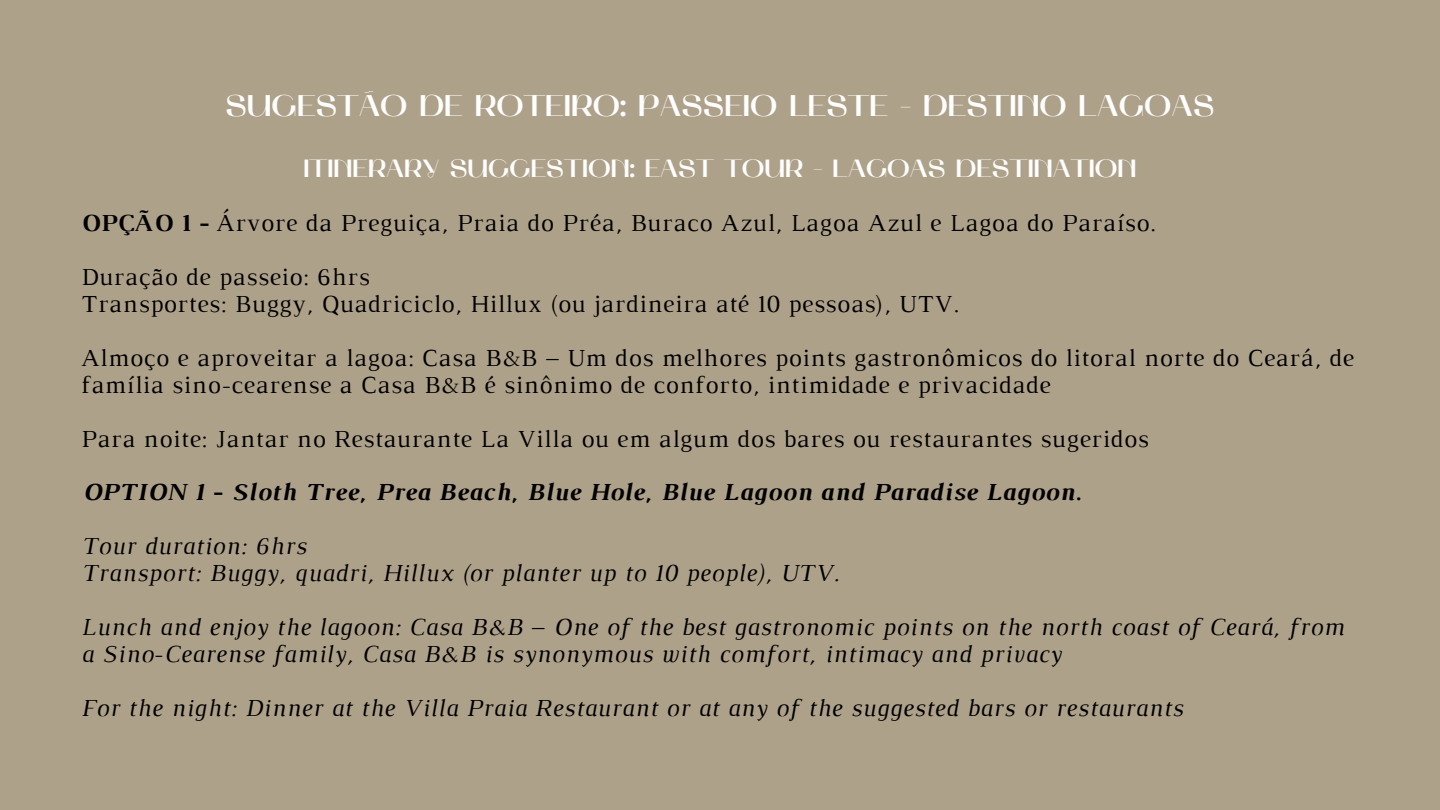
<style>
.page{position:relative;width:1440px;height:810px;background:#aea189}
.page>*{position:absolute;margin:0;border:0;box-sizing:border-box;transform-origin:0 0}
.t1{font:700 30px "Mak";color:#fefefe}
.t2{font:25px/54px "Luthier";letter-spacing:.03em;color:#000}
.t3{font:italic 25px/27px "Luthier";letter-spacing:.03em;color:#000}
.t4{font:italic 700 25px "Luthier";letter-spacing:.03em;color:#000}
.t5{font:700 25px "Mak";color:#fefefe}
.s1{font-weight:700}
</style>
<div class="page">
<p class="t1" style="left:225px;top:93px;width:991px">SUGESTÃO DE ROTEIRO: PASSEIO LESTE - DESTINO LAGOAS</p>
<p class="t5" style="left:304px;top:158px;width:834px">ITINERARY SUGGESTION: EAST TOUR - LAGOAS DESTINATION</p>
<p class="t2" style="left:81px;top:198px;width:1076px"><span class="s1">OPÇÃO 1 -</span> Árvore da Preguiça, Praia do Préa, Buraco Azul, Lagoa Azul e Lagoa do Paraíso.<br>Duração de passeio: 6hrs</p>
<p class="t2" style="left:81px;top:279px;width:1275px">Transportes: Buggy, Quadriciclo, Hillux (ou jardineira até 10 pessoas), UTV.<br>Almoço e aproveitar a lagoa: Casa B&amp;B – Um dos melhores points gastronômicos do litoral norte do Ceará, de</p>
<p class="t2" style="left:81px;top:360px;width:1069px">família sino-cearense a Casa B&amp;B é sinônimo de conforto, intimidade e privacidade<br>Para noite: Jantar no Restaurante La Villa ou em algum dos bares ou restaurantes sugeridos</p>
<p class="t4" style="left:81px;top:483px;width:1001px">OPTION 1 - Sloth Tree, Prea Beach, Blue Hole, Blue Lagoon and Paradise Lagoon.</p>
<p class="t3" style="left:81px;top:535px;width:760px">Tour duration: 6hrs<br>Transport: Buggy, quadri, Hillux (or planter up to 10 people), UTV.</p>
<p class="t3" style="left:81px;top:616px;width:1265px">Lunch and enjoy the lagoon: Casa B&amp;B – One of the best gastronomic points on the north coast of Ceará, from a Sino-Cearense family, Casa B&amp;B is synonymous with comfort, intimacy and privacy</p>
<p class="t3" style="left:81px;top:697px;width:1103px">For the night: Dinner at the Villa Praia Restaurant or at any of the suggested bars or restaurants</p>
</div>
